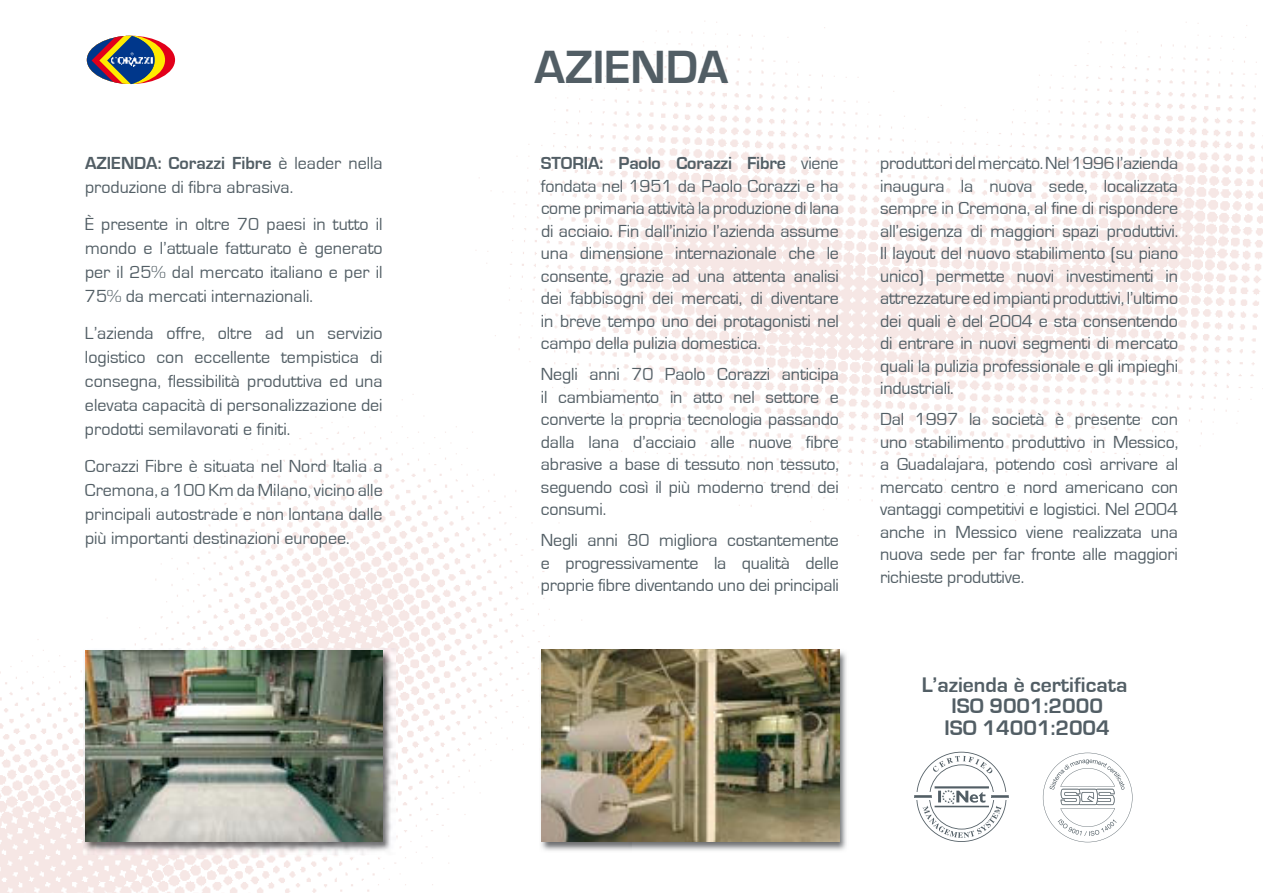
<style>
.page{position:relative;width:1263px;height:893px;background:#fff}
.page>*{position:absolute;margin:0;border:0;box-sizing:border-box;transform-origin:0 0}
.t1{font:700 48px "Eurostile";color:#525e65}
.t2{font:700 21.75px/21.3px "Eurostile";color:#525e65;text-align:center}
.t3{font:18px/22.5px "Eurostile";letter-spacing:-.01em;color:#525e65;text-align:justify}
.s1{font-weight:700}
</style>
<div class="page">
<img style="left:0;top:394px;width:582px;height:499px">
<img style="left:456px;top:21px;width:807px;height:553px">
<svg style="left:85px;top:34px;width:92px;height:52px"></svg>
<div style="left:87px;top:36px;width:88px;height:48px;background:#e2001a;border-radius:50%"></div>
<svg style="left:87px;top:36px;width:78px;height:48px"></svg>
<img style="left:83px;top:649px;width:315px;height:209px">
<img style="left:83px;top:649px;width:312px;height:206px">
<img style="left:85px;top:651px;width:298px;height:191px">
<img style="left:539px;top:649px;width:308px;height:206px">
<img style="left:541px;top:650px;width:298px;height:192px">
<svg style="left:914px;top:752px;width:95px;height:90px"></svg>
<svg style="left:1043px;top:753px;width:89px;height:89px"></svg>
<p class="t3" style="left:85px;top:152px;width:299px;line-height:24px"><span class="s1">AZIENDA: Corazzi Fibre</span> è leader nella produzione di fibra abrasiva.</p>
<p class="t3" style="left:85px;top:212px;width:299px;line-height:24px">È presente in oltre 70 paesi in tutto il mondo e l’attuale fatturato è generato per il 25% dal mercato italiano e per il 75% da mercati internazionali.</p>
<p class="t3" style="left:85px;top:321px;width:299px;line-height:24px">L’azienda offre, oltre ad un servizio logistico con eccellente tempistica di consegna, flessibilità produttiva ed una elevata capacità di personalizzazione dei prodotti semilavorati e finiti.</p>
<p class="t3" style="left:85px;top:454px;width:299px;line-height:24px">Corazzi Fibre è situata nel Nord Italia a Cremona, a 100 Km da Milano, vicino alle principali autostrade e non lontana dalle più importanti destinazioni europee.</p>
<h1 class="t1" style="left:535px;top:38px;width:195px">AZIENDA</h1>
<p class="t3" style="left:541px;top:152px;width:300px"><span class="s1">STORIA: Paolo Corazzi Fibre</span> viene fondata nel 1951 da Paolo Corazzi e ha come primaria attività la produzione di lana di acciaio. Fin dall’inizio l’azienda assume una dimensione internazionale che le consente, grazie ad una attenta analisi dei fabbisogni dei mercati, di diventare in breve tempo uno dei protagonisti nel campo della pulizia domestica.</p>
<p class="t3" style="left:541px;top:363px;width:300px">Negli anni 70 Paolo Corazzi anticipa il cambiamento in atto nel settore e converte la propria tecnologia passando dalla lana d’acciaio alle nuove fibre abrasive a base di tessuto non tessuto, seguendo così il più moderno trend dei consumi.</p>
<p class="t3" style="left:541px;top:529px;width:300px">Negli anni 80 migliora costantemente e progressivamente la qualità delle proprie fibre diventando uno dei principali</p>
<p class="t3" style="left:880px;top:152px;width:300px">produttoridelmercato.Nel1996l’azienda inaugura la nuova sede, localizzata sempre in Cremona, al fine di rispondere all’esigenza di maggiori spazi produttivi.<br>Il layout del nuovo stabilimento (su piano unico) permette nuovi investimenti in attrezzature ed impianti produttivi, l’ultimo dei quali è del 2004 e sta consentendo di entrare in nuovi segmenti di mercato quali la pulizia professionale e gli impieghi industriali.</p>
<p class="t3" style="left:880px;top:408px;width:300px">Dal 1997 la società è presente con uno stabilimento produttivo in Messico, a Guadalajara, potendo così arrivare al mercato centro e nord americano con vantaggi competitivi e logistici. Nel 2004 anche in Messico viene realizzata una nuova sede per far fronte alle maggiori richieste produttive.</p>
<p class="t2" style="left:922px;top:674px;width:207px">L’azienda è certificata<br>ISO 9001:2000<br>ISO 14001:2004</p>
</div>
